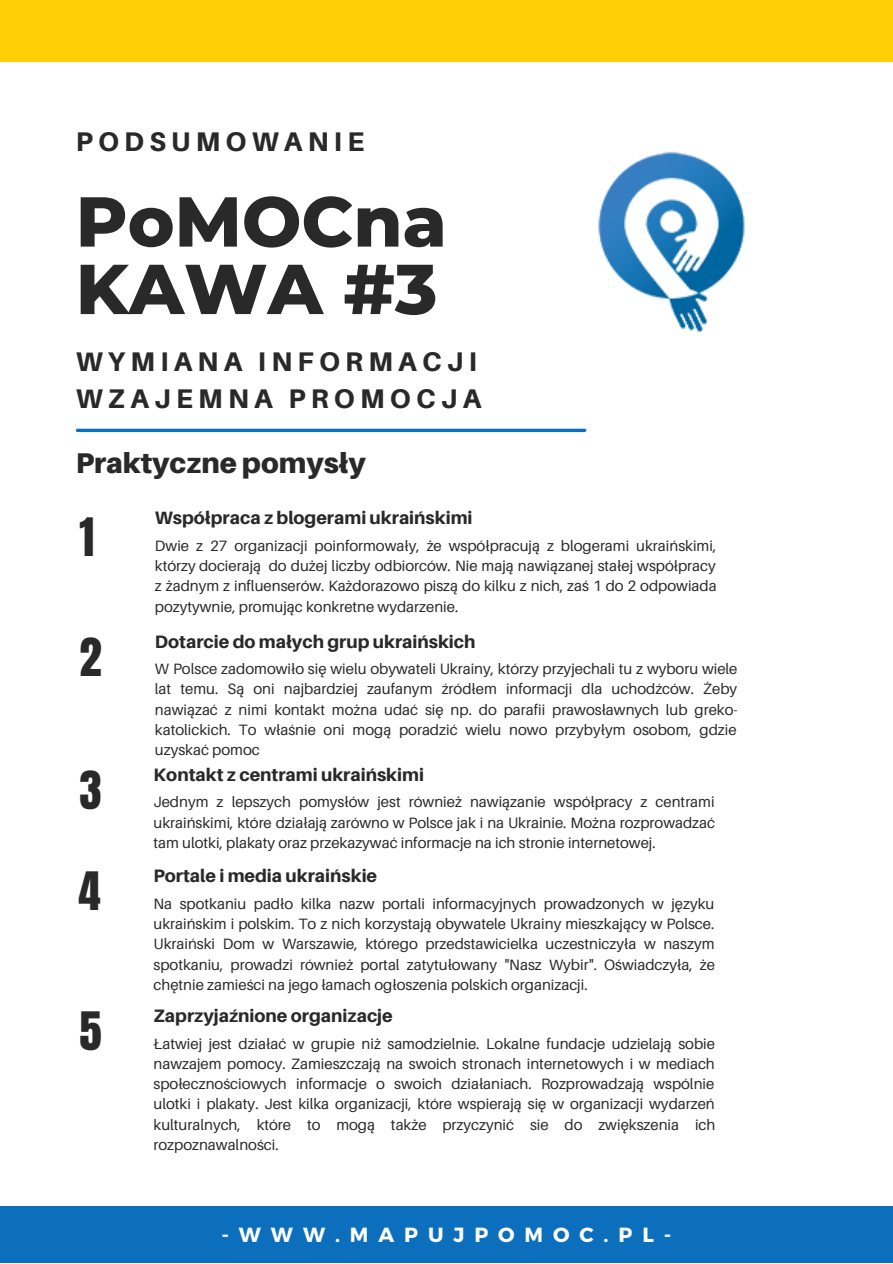
<style>
.page{position:relative;width:893px;height:1264px;background:#fff}
.page>*{position:absolute;margin:0;border:0;box-sizing:border-box;transform-origin:0 0}
.t1{font:800 70.5px/67.5px "Montserrat";color:#292929}
.t2{font:45px "Anton";color:#292929}
.t3{font:900 28.5px "Aileron";color:#292929}
.t4{font:800 27px/37px "Aileron";letter-spacing:.195em;color:#292929}
.t5{font:700 20.4px "Montserrat";letter-spacing:.485em;color:#fff}
.t6{font:800 18px "Aileron";color:#292929}
.t7{font:15px/20.2px "Aileron";color:#292929;text-align:justify}
</style>
<div class="page">
<svg style="left:77px;top:428px;width:507px;height:4px;background:#3587c8"></svg>
<div style="left:0;top:1206px;width:892px;height:56px;background:#0c6fbd"></div>
<div style="left:0;top:0;width:892px;height:62px;background:#ffcf06"></div>
<img style="left:598px;top:151px;width:147px;height:180px">
<h3 class="t4" style="left:76px;top:123px;width:290px">PODSUMOWANIE</h3>
<h1 class="t1" style="left:76px;top:187px;width:372px">PoMOCna<br>KAWA #3</h1>
<h3 class="t4" style="left:76px;top:342px;width:407px">WYMIANA INFORMACJI<br>WZAJEMNA PROMOCJA</h3>
<h3 class="t3" style="left:76px;top:446px;width:291px">Praktyczne pomysły</h3>
<h2 class="t2" style="left:79px;top:505px;width:16px">1</h2>
<h2 class="t2" style="left:79px;top:625px;width:24px">2</h2>
<p class="t6" style="left:155px;top:507px;width:319px">Współpraca z blogerami ukraińskimi</p>
<p class="t7" style="left:155px;top:535px;width:563px">Dwie z 27 organizacji poinformowały, że współpracują z blogerami ukraińskimi, którzy docierają do dużej liczby odbiorców. Nie mają nawiązanej stałej współpracy z żadnym z influenserów. Każdorazowo piszą do kilku z nich, zaś 1 do 2 odpowiada pozytywnie, promując konkretne wydarzenie.</p>
<p class="t6" style="left:155px;top:631px;width:322px">Dotarcie do małych grup ukraińskich</p>
<p class="t7" style="left:155px;top:658px;width:584px">W Polsce zadomowiło się wielu obywateli Ukrainy, którzy przyjechali tu z wyboru wiele lat temu. Są oni najbardziej zaufanym źródłem informacji dla uchodźców. Żeby nawiązać z nimi kontakt można udać się np. do parafii prawosławnych lub greko&shy;katolickich. To właśnie oni mogą poradzić wielu nowo przybyłym osobom, gdzie uzyskać pomoc</p>
<h2 class="t2" style="left:79px;top:757px;width:24px">3</h2>
<p class="t6" style="left:153px;top:763px;width:272px">Kontakt z centrami ukraińskimi</p>
<p class="t7" style="left:153px;top:791px;width:563px">Jednym z lepszych pomysłów jest również nawiązanie współpracy z centrami ukraińskimi, które działają zarówno w Polsce jak i na Ukrainie. Można rozprowadzać tam ulotki, plakaty oraz przekazywać informacje na ich stronie internetowej.</p>
<h2 class="t2" style="left:78px;top:858px;width:24px">4</h2>
<p class="t6" style="left:153px;top:864px;width:225px">Portale i media ukraińskie</p>
<p class="t7" style="left:153px;top:893px;width:563px">Na spotkaniu padło kilka nazw portali informacyjnych prowadzonych w języku ukraińskim i polskim. To z nich korzystają obywatele Ukrainy mieszkający w Polsce.<br>Ukraiński Dom w Warszawie, którego przedstawicielka uczestniczyła w naszym spotkaniu, prowadzi również portal zatytułowany "Nasz Wybir". Oświadczyła, że chętnie zamieści na jego łamach ogłoszenia polskich organizacji.</p>
<h2 class="t2" style="left:79px;top:998px;width:24px">5</h2>
<p class="t6" style="left:153px;top:1004px;width:241px">Zaprzyjaźnione organizacje</p>
<p class="t7" style="left:153px;top:1032px;width:563px">Łatwiej jest działać w grupie niż samodzielnie. Lokalne fundacje udzielają sobie nawzajem pomocy. Zamieszczają na swoich stronach internetowych i w mediach społecznościowych informacje o swoich działaniach. Rozprowadzają wspólnie ulotki i plakaty. Jest kilka organizacji, które wspierają się w organizacji wydarzeń kulturalnych, które to mogą także przyczynić sie do zwiększenia ich rozpoznawalności.</p>
<h3 class="t5" style="left:221px;top:1221px;width:451px">-WWW.MAPUJPOMOC.PL-</h3>
</div>
